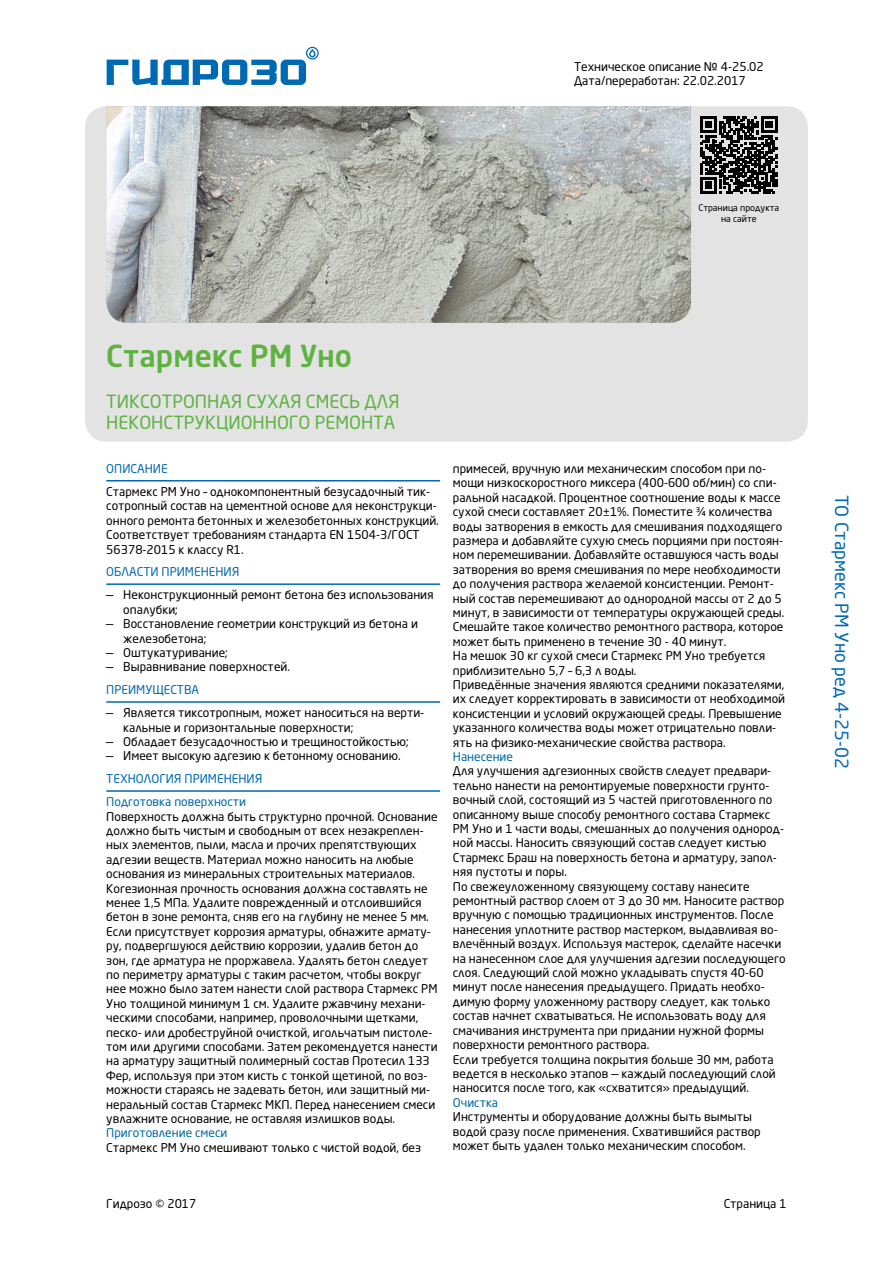
<style>
.page{position:relative;width:893px;height:1263px;background:#fff}
.page>*{position:absolute;margin:0;border:0;box-sizing:border-box;transform-origin:0 0}
.t1{font:500 30px "Neo Sans Pro";color:#5db240}
.t2{font:18px/21.6px "Neo Sans Pro";color:#5db240}
.t3{font:18px "Neo Sans Pro";color:#0069b4}
.t4{font:12px/14.4px "Neo Sans Pro";color:#000}
.t5{font:12px "Neo Sans Pro";color:#0069b4}
.t6{font:12px "Neo Sans Pro";color:#0069a9}
.t7{font:9px/10.8px "Neo Sans Pro";color:#000;text-align:center}
</style>
<div class="page">
<svg style="left:107px;top:47px;width:212px;height:38px"></svg>
<div style="left:85px;top:106px;width:723px;height:336px;background:#e3e3e3;border-radius:21px"></div>
<svg style="left:700px;top:117px;width:77px;height:77px"></svg>
<hr style="left:106px;top:480px;width:334px;height:1px;background:#0069b4">
<hr style="left:106px;top:583px;width:334px;height:2px;background:#0069b4">
<hr style="left:106px;top:701px;width:334px;height:2px;background:#0069b4">
<hr style="left:106px;top:790px;width:334px;height:2px;background:#0069b4">
<img style="left:106px;top:106px;width:585px;height:217px">
<p class="t4" style="left:574px;top:59px;width:191px">Техническое описание № 4-25.02<br>Дата/переработан: 22.02.2017</p>
<p class="t7" style="left:698px;top:202px;width:82px">Страница продукта на сайте</p>
<h1 class="t1" style="left:106px;top:337px;width:247px">Стармекс РМ Уно</h1>
<h2 class="t2" style="left:106px;top:390px;width:295px">ТИКСОТРОПНАЯ СУХАЯ СМЕСЬ ДЛЯ<br>НЕКОНСТРУКЦИОННОГО РЕМОНТА</h2>
<p class="t5" style="left:106px;top:461px;width:63px">ОПИСАНИЕ</p>
<p class="t4" style="left:106px;top:484px;width:334px">Стармекс РМ Уно – однокомпонентный безусадочный тик&shy;сотропный состав на цементной основе для неконструкци&shy;онного ремонта бетонных и железобетонных конструкций.<br>Соответствует требованиям стандарта EN 1504-3/ГОСТ 56378-2015 к классу R1.</p>
<p class="t5" style="left:106px;top:565px;width:135px">ОБЛАСТИ ПРИМЕНЕНИЯ</p>
<p class="t4" style="left:123px;top:587px;width:312px;text-indent:-17px">— Неконструкционный ремонт бетона без использования опалубки;</p>
<p class="t4" style="left:123px;top:616px;width:296px;text-indent:-17px">— Восстановление геометрии конструкций из бетона и железобетона;</p>
<p class="t4" style="left:106px;top:645px;width:123px">— Оштукатуривание;</p>
<p class="t4" style="left:106px;top:659px;width:185px">— Выравнивание поверхностей.</p>
<p class="t5" style="left:106px;top:682px;width:94px">ПРЕИМУЩЕСТВА</p>
<p class="t4" style="left:123px;top:705px;width:302px;text-indent:-17px">— Является тиксотропным, может наноситься на верти&shy;кальные и горизонтальные поверхности;</p>
<p class="t4" style="left:106px;top:734px;width:304px">— Обладает безусадочностью и трещиностойкостью;</p>
<p class="t4" style="left:106px;top:749px;width:296px">— Имеет высокую адгезию к бетонному основанию.</p>
<p class="t5" style="left:106px;top:771px;width:158px">ТЕХНОЛОГИЯ ПРИМЕНЕНИЯ</p>
<p class="t6" style="left:106px;top:794px;width:141px">Подготовка поверхности</p>
<p class="t4" style="left:106px;top:809px;width:333px">Поверхность должна быть структурно прочной. Основание должно быть чистым и свободным от всех незакреплен&shy;ных элементов, пыли, масла и прочих препятствующих адгезии веществ. Материал можно наносить на любые основания из минеральных строительных материалов.<br>Когезионная прочность основания должна составлять не менее 1,5 МПа. Удалите поврежденный и отслоившийся бетон в зоне ремонта, сняв его на глубину не менее 5 мм.<br>Если присутствует коррозия арматуры, обнажите армату&shy;ру, подвергшуюся действию коррозии, удалив бетон до зон, где арматура не проржавела. Удалять бетон следует по периметру арматуры с таким расчетом, чтобы вокруг нее можно было затем нанести слой раствора Стармекс РМ Уно толщиной минимум 1 см. Удалите ржавчину механи&shy;ческими способами, например, проволочными щетками, песко- или дробеструйной очисткой, игольчатым пистоле&shy;том или другими способами. Затем рекомендуется нанести на арматуру защитный полимерный состав Протесил 133<br>Фер, используя при этом кисть с тонкой щетиной, по воз&shy;можности стараясь не задевать бетон, или защитный ми&shy;неральный состав Стармекс МКП. Перед нанесением смеси увлажните основание, не оставляя излишков воды.</p>
<p class="t6" style="left:106px;top:1126px;width:123px">Приготовление смеси</p>
<p class="t4" style="left:106px;top:1140px;width:316px">Стармекс РМ Уно смешивают только с чистой водой, без</p>
<p class="t4" style="left:453px;top:461px;width:334px">примесей, вручную или механическим способом при по&shy;мощи низкоскоростного миксера (400-600 об/мин) со спи&shy;ральной насадкой. Процентное соотношение воды к массе сухой смеси составляет 20±1%. Поместите ¾ количества воды затворения в емкость для смешивания подходящего размера и добавляйте сухую смесь порциями при постоян&shy;ном перемешивании. Добавляйте оставшуюся часть воды затворения во время смешивания по мере необходимости до получения раствора желаемой консистенции. Ремонт&shy;ный состав перемешивают до однородной массы от 2 до 5 минут, в зависимости от температуры окружающей среды.<br>Смешайте такое количество ремонтного раствора, которое может быть применено в течение 30 - 40 минут.<br>На мешок 30 кг сухой смеси Стармекс РМ Уно требуется приблизительно 5,7 – 6,3 л воды.<br>Приведённые значения являются средними показателями, их следует корректировать в зависимости от необходимой консистенции и условий окружающей среды. Превышение указанного количества воды может отрицательно повли&shy;ять на физико-механические свойства раствора.</p>
<p class="t6" style="left:453px;top:749px;width:62px">Нанесение</p>
<p class="t4" style="left:453px;top:764px;width:334px">Для улучшения адгезионных свойств следует предвари&shy;тельно нанести на ремонтируемые поверхности грунто&shy;вочный слой, состоящий из 5 частей приготовленного по описанному выше способу ремонтного состава Стармекс РМ Уно и 1 части воды, смешанных до получения однород&shy;ной массы. Наносить связующий состав следует кистью Стармекс Браш на поверхность бетона и арматуру, запол&shy;няя пустоты и поры.<br>По свежеуложенному связующему составу нанесите ремонтный раствор слоем от 3 до 30 мм. Наносите раствор вручную с помощью традиционных инструментов. После нанесения уплотните раствор мастерком, выдавливая во&shy;влечённый воздух. Используя мастерок, сделайте насечки на нанесенном слое для улучшения адгезии последующего слоя. Следующий слой можно укладывать спустя 40-60 минут после нанесения предыдущего. Придать необхо&shy;димую форму уложенному раствору следует, как только состав начнет схватываться. Не использовать воду для смачивания инструмента при придании нужной формы поверхности ремонтного раствора.<br>Если требуется толщина покрытия больше 30 мм, работа ведется в несколько этапов — каждый последующий слой наносится после того, как «схватится» предыдущий.</p>
<p class="t6" style="left:453px;top:1095px;width:47px">Очистка</p>
<p class="t4" style="left:453px;top:1109px;width:309px">Инструменты и оборудование должны быть вымыты водой сразу после применения. Схватившийся раствор может быть удален только механическим способом.</p>
<p class="t4" style="left:106px;top:1196px;width:92px">Гидрозо © 2017</p>
<p class="t4" style="left:724px;top:1196px;width:64px">Страница 1</p>
<h2 class="t3" style="left:853px;top:495px;width:275px;rotate:90deg">ТО Стармекс РМ Уно ред 4-25-02</h2>
</div>
